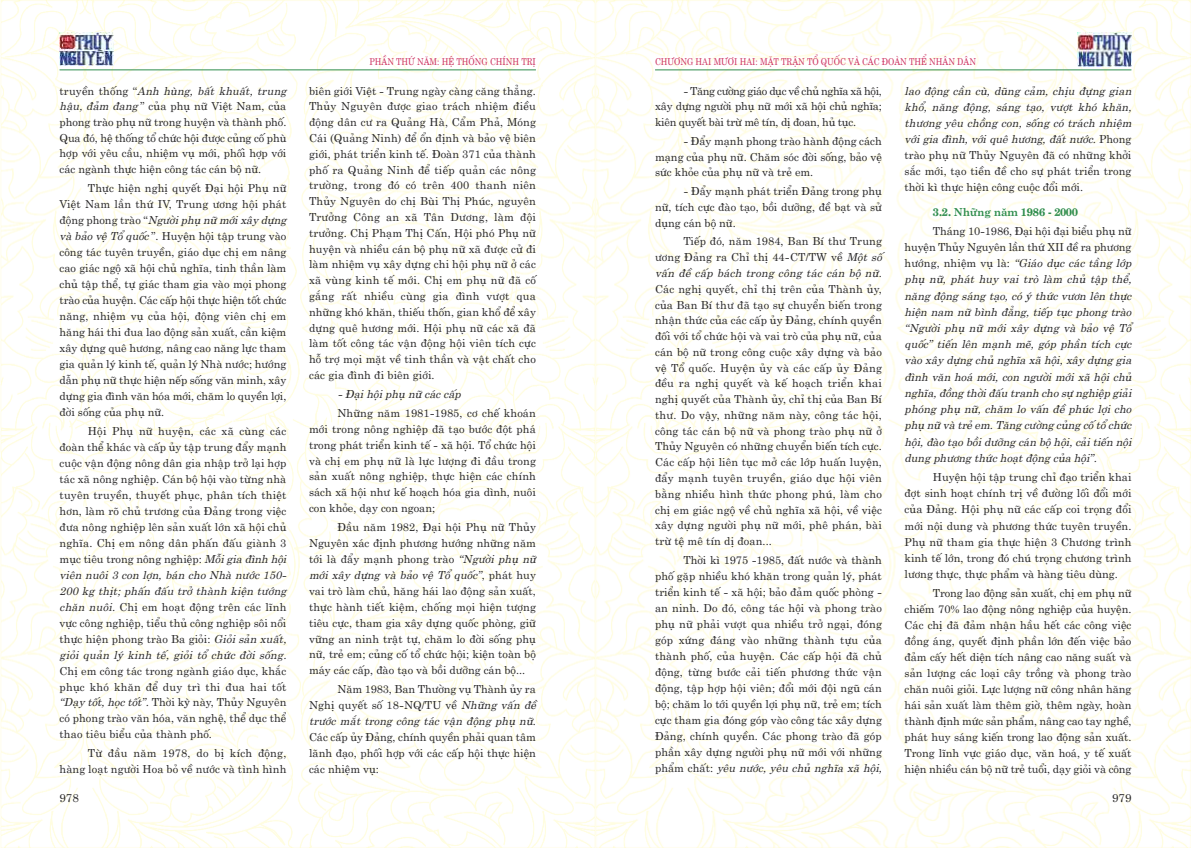
<style>
.page{position:relative;width:1191px;height:848px;background:#fff}
.page>*{position:absolute;margin:0;border:0;box-sizing:border-box;transform-origin:0 0}
.t1{font:11.5px "UTM Centur";color:#272627}
.t2{font:11px/16px "UTM Centur";color:#272627;text-align:justify}
.t3{font:italic 11px/16.2px "UTM Centur";color:#272627;text-align:justify}
.t4{font:700 11px "UTM Centur";letter-spacing:-.01em;color:#2f8d4d}
.t5{font:9.5px "UTM Centur";color:#cd3160;scale:.85 1}
.s1{font-style:italic}
.s2{font-style:normal}
</style>
<div class="page">
<img style="left:0;top:0;width:1191px;height:848px">
<hr style="left:655px;top:70px;width:476px;height:1px;background:#2f8d4d">
<img style="left:1077px;top:33px;width:54px;height:33px">
<img style="left:60px;top:32px;width:53px;height:34px">
<hr style="left:60px;top:69px;width:476px;height:1px;background:#2f8d4d">
<p class="t2" style="left:60px;top:81px;width:228px;line-height:15.7px">truyền thống “<span class="s1">Anh hùng, bất khuất, trung hậu, đảm đang</span> ” của phụ nữ Việt Nam, của phong trào phụ nữ trong huyện và thành phố.<br>Qua đó, hệ thống tổ chức hội được củng cố phù hợp với yêu cầu, nhiệm vụ mới, phối hợp với các ngành thực hiện công tác cán bộ nữ.</p>
<p class="t2" style="left:60px;top:179px;width:228px;text-indent:28px">Thực hiện nghị quyết Đại hội Phụ nữ Việt Nam lần thứ IV, Trung ương hội phát động phong trào “<span class="s1">Người phụ nữ mới xây dựng và bảo vệ Tổ quốc</span> ”. Huyện hội tập trung vào công tác tuyên truyền, giáo dục chị em nâng cao giác ngộ xã hội chủ nghĩa, tinh thần làm chủ tập thể, tự giác tham gia vào mọi phong trào của huyện. Các cấp hội thực hiện tốt chức năng, nhiệm vụ của hội, động viên chị em hăng hái thi đua lao động sản xuất, cần kiệm xây dựng quê hương, nâng cao năng lực tham gia quản lý kinh tế, quản lý Nhà nước; hướng dẫn phụ nữ thực hiện nếp sống văn minh, xây dựng gia đình văn hóa mới, chăm lo quyền lợi, đời sống của phụ nữ.</p>
<p class="t2" style="left:60px;top:422px;width:228px;text-indent:28px">Hội Phụ nữ huyện, các xã cùng các đoàn thể khác và cấp ủy tập trung đẩy mạnh cuộc vận động nông dân gia nhập trở lại hợp tác xã nông nghiệp. Cán bộ hội vào từng nhà tuyên truyền, thuyết phục, phân tích thiệt hơn, làm rõ chủ trương của Đảng trong việc đưa nông nghiệp lên sản xuất lớn xã hội chủ nghĩa. Chị em nông dân phấn đấu giành 3 mục tiêu trong nông nghiệp: <span class="s1">Mỗi gia đình hội viên nuôi 3 con lợn, bán cho Nhà nước 150- 200 kg thịt; phấn đấu trở thành kiện tướng chăn nuôi.</span> Chị em hoạt động trên các lĩnh vực công nghiệp, tiểu thủ công nghiệp sôi nổi thực hiện phong trào Ba giỏi: <span class="s1">Giỏi sản xuất, giỏi quản lý kinh tế, giỏi tổ chức đời sống.</span></p>
<p class="t2" style="left:60px;top:661px;width:228px">Chị em công tác trong ngành giáo dục, khắc phục khó khăn để duy trì thi đua hai tốt <span class="s1">“Dạy tốt, học tốt”.</span> Thời kỳ này, Thủy Nguyên có phong trào văn hóa, văn nghệ, thể dục thể thao tiêu biểu của thành phố.</p>
<p class="t2" style="left:60px;top:744px;width:228px;text-align:right">Từ đầu năm 1978, do bị kích động, hàng loạt người Hoa bỏ về nước và tình hình</p>
<p class="t1" style="left:60px;top:788px;width:21px">978</p>
<p class="t5" style="left:369px;top:54px;width:197px">PHẦN THỨ NĂM: HỆ THỐNG CHÍNH TRỊ</p>
<p class="t2" style="left:309px;top:81px;width:228px">biên giới Việt - Trung ngày càng căng thẳng.<br>Thủy Nguyên được giao trách nhiệm điều động dân cư ra Quảng Hà, Cẩm Phả, Móng Cái (Quảng Ninh) để ổn định và bảo vệ biên giới, phát triển kinh tế. Đoàn 371 của thành phố ra Quảng Ninh để tiếp quản các nông trường, trong đó có trên 400 thanh niên Thủy Nguyên do chị Bùi Thị Phúc, nguyên Trưởng Công an xã Tân Dương, làm đội trưởng. Chị Phạm Thị Cấn, Hội phó Phụ nữ huyện và nhiều cán bộ phụ nữ xã được cử đi làm nhiệm vụ xây dựng chi hội phụ nữ ở các xã vùng kinh tế mới. Chị em phụ nữ đã cố gắng rất nhiều cùng gia đình vượt qua những khó khăn, thiếu thốn, gian khổ để xây dựng quê hương mới. Hội phụ nữ các xã đã làm tốt công tác vận động hội viên tích cực hỗ trợ mọi mặt về tinh thần và vật chất cho các gia đình đi biên giới.</p>
<p class="t3" style="left:337px;top:384px;width:125px">- Đại hội phụ nữ các cấp</p>
<p class="t2" style="left:309px;top:403px;width:228px;text-indent:28px">Những năm 1981-1985, cơ chế khoán mới trong nông nghiệp đã tạo bước đột phá trong phát triển kinh tế - xã hội. Tổ chức hội và chị em phụ nữ là lực lượng đi đầu trong sản xuất nông nghiệp, thực hiện các chính sách xã hội như kế hoạch hóa gia dình, nuôi con khỏe, dạy con ngoan;</p>
<p class="t2" style="left:309px;top:518px;width:228px;text-indent:28px">Đầu năm 1982, Đại hội Phụ nữ Thủy Nguyên xác định phương hướng những năm tới là đẩy mạnh phong trào <span class="s1">“Người phụ nữ mới xây dựng và bảo vệ Tổ quốc”</span>, phát huy vai trò làm chủ, hăng hái lao động sản xuất, thực hành tiết kiệm, chống mọi hiện tượng tiêu cực, tham gia xây dựng quốc phòng, giữ vững an ninh trật tự, chăm lo đời sống phụ nữ, trẻ em; củng cố tổ chức hội; kiện toàn bộ máy các cấp, đào tạo và bồi dưỡng cán bộ...</p>
<p class="t2" style="left:309px;top:680px;width:228px;text-indent:28px">Năm 1983, Ban Thường vụ Thành ủy ra Nghị quyết số 18-NQ/TU về <span class="s1">Những vấn đề trước mắt trong công tác vận động phụ nữ</span>.<br>Các cấp ủy Đảng, chính quyền phải quan tâm lãnh đạo, phối hợp với các cấp hội thực hiện các nhiệm vụ:</p>
<p class="t5" style="left:655px;top:54px;width:379px">CHƯƠNG HAI MƯƠI HAI: MẶT TRẬN TỔ QUỐC VÀ CÁC ĐOÀN THỂ NHÂN DÂN</p>
<p class="t2" style="left:655px;top:81px;width:228px;text-indent:28px">- Tăng cường giáo dục về chủ nghĩa xã hội, xây dựng người phụ nữ mới xã hội chủ nghĩa; kiên quyết bài trừ mê tín, dị đoan, hủ tục.</p>
<p class="t2" style="left:655px;top:132px;width:228px;text-indent:28px">- Đẩy mạnh phong trào hành động cách mạng của phụ nữ. Chăm sóc đời sống, bảo vệ sức khỏe của phụ nữ và trẻ em.</p>
<p class="t2" style="left:655px;top:182px;width:228px;text-indent:28px">- Đẩy mạnh phát triển Đảng trong phụ nữ, tích cực đào tạo, bồi dưỡng, đề bạt và sử dụng cán bộ nữ.</p>
<p class="t2" style="left:655px;top:232px;width:228px;text-indent:28px">Tiếp đó, năm 1984, Ban Bí thư Trung ương Đảng ra Chỉ thị 44-CT/TW về <span class="s1">Một số vấn đề cấp bách trong công tác cán bộ nữ</span>.<br>Các nghị quyết, chỉ thị trên của Thành ủy, của Ban Bí thư đã tạo sự chuyển biến trong nhận thức của các cấp ủy Đảng, chính quyền đối với tổ chức hội và vai trò của phụ nữ, của cán bộ nữ trong công cuộc xây dựng và bảo vệ Tổ quốc. Huyện ủy và các cấp ủy Đảng đều ra nghị quyết và kế hoạch triển khai nghị quyết của Thành ủy, chỉ thị của Ban Bí thư. Do vậy, những năm này, công tác hội, công tác cán bộ nữ và phong trào phụ nữ ở Thủy Nguyên có những chuyển biến tích cực.<br>Các cấp hội liên tục mở các lớp huấn luyện, đẩy mạnh tuyên truyền, giáo dục hội viên bằng nhiều hình thức phong phú, làm cho chị em giác ngộ về chủ nghĩa xã hội, về việc xây dựng người phụ nữ mới, phê phán, bài trừ tệ mê tín dị đoan...</p>
<p class="t2" style="left:655px;top:550px;width:228px;text-indent:28px">Thời kì 1975 -1985, đất nước và thành phố gặp nhiều khó khăn trong quản lý, phát triển kinh tế - xã hội; bảo đảm quốc phòng - an ninh. Do đó, công tác hội và phong trào phụ nữ phải vượt qua nhiều trở ngại, đóng góp xứng đáng vào những thành tựu của thành phố, của huyện. Các cấp hội đã chủ động, từng bước cải tiến phương thức vận động, tập hợp hội viên; đổi mới đội ngũ cán bộ; chăm lo tới quyền lợi phụ nữ, trẻ em; tích cực tham gia đóng góp vào công tác xây dựng Đảng, chính quyền. Các phong trào đã góp phần xây dựng người phụ nữ mới với những phẩm chất: <span class="s1">yêu nước, yêu chủ nghĩa xã hội,</span></p>
<p class="t3" style="left:904px;top:81px;width:228px">lao động cần cù, dũng cảm, chịu đựng gian khổ, năng động, sáng tạo, vượt khó khăn, thương yêu chồng con, sống có trách nhiệm với gia đình, với quê hương, đất nước. <span class="s2">Phong trào phụ nữ Thủy Nguyên đã có những khởi sắc mới, tạo tiền đề cho sự phát triển trong thời kì thực hiện công cuộc đổi mới.</span></p>
<p class="t4" style="left:933px;top:202px;width:146px">3.2. Những năm 1986 - 2000</p>
<p class="t3" style="left:904px;top:221px;width:228px;text-indent:28px"><span class="s2">Tháng 10-1986, Đại hội đại biểu phụ nữ huyện Thủy Nguyên lần thứ XII đề ra phương hướng, nhiệm vụ là:</span> “Giáo dục các tầng lớp phụ nữ, phát huy vai trò làm chủ tập thể, năng động sáng tạo, có ý thức vươn lên thực hiện nam nữ bình đẳng, tiếp tục phong trào “Người phụ nữ mới xây dựng và bảo vệ Tổ quốc” tiến lên mạnh mẽ, góp phần tích cực vào xây dựng chủ nghĩa xã hội, xây dựng gia đình văn hoá mới, con người mới xã hội chủ nghĩa, đồng thời đấu tranh cho sự nghiệp giải phóng phụ nữ, chăm lo vấn đề phúc lợi cho phụ nữ và trẻ em. Tăng cường củng cố tổ chức hội, đào tạo bồi dưỡng cán bộ hội, cải tiến nội dung phương thức hoạt động của hội”.</p>
<p class="t2" style="left:904px;top:467px;width:228px;text-indent:28px">Huyện hội tập trung chỉ đạo triển khai đợt sinh hoạt chính trị về đường lối đổi mới của Đảng. Hội phụ nữ các cấp coi trọng đổi mới nội dung và phương thức tuyên truyền.<br>Phụ nữ tham gia thực hiện 3 Chương trình kinh tế lớn, trong đó chú trọng chương trình lương thực, thực phẩm và hàng tiêu dùng.</p>
<p class="t2" style="left:904px;top:584px;width:228px;text-indent:28px">Trong lao động sản xuất, chị em phụ nữ chiếm 70% lao động nông nghiệp của huyện.<br>Các chị đã đảm nhận hầu hết các công việc đồng áng, quyết định phần lớn đến việc bảo đảm cấy hết diện tích nâng cao năng suất và sản lượng các loại cây trồng và phong trào chăn nuôi giỏi. Lực lượng nữ công nhân hăng hái sản xuất làm thêm giờ, thêm ngày, hoàn thành định mức sản phẩm, nâng cao tay nghề, phát huy sáng kiến trong lao động sản xuất.<br>Trong lĩnh vực giáo dục, văn hoá, y tế xuất hiện nhiều cán bộ nữ trẻ tuổi, dạy giỏi và công</p>
<p class="t1" style="left:1112px;top:788px;width:21px">979</p>
</div>
